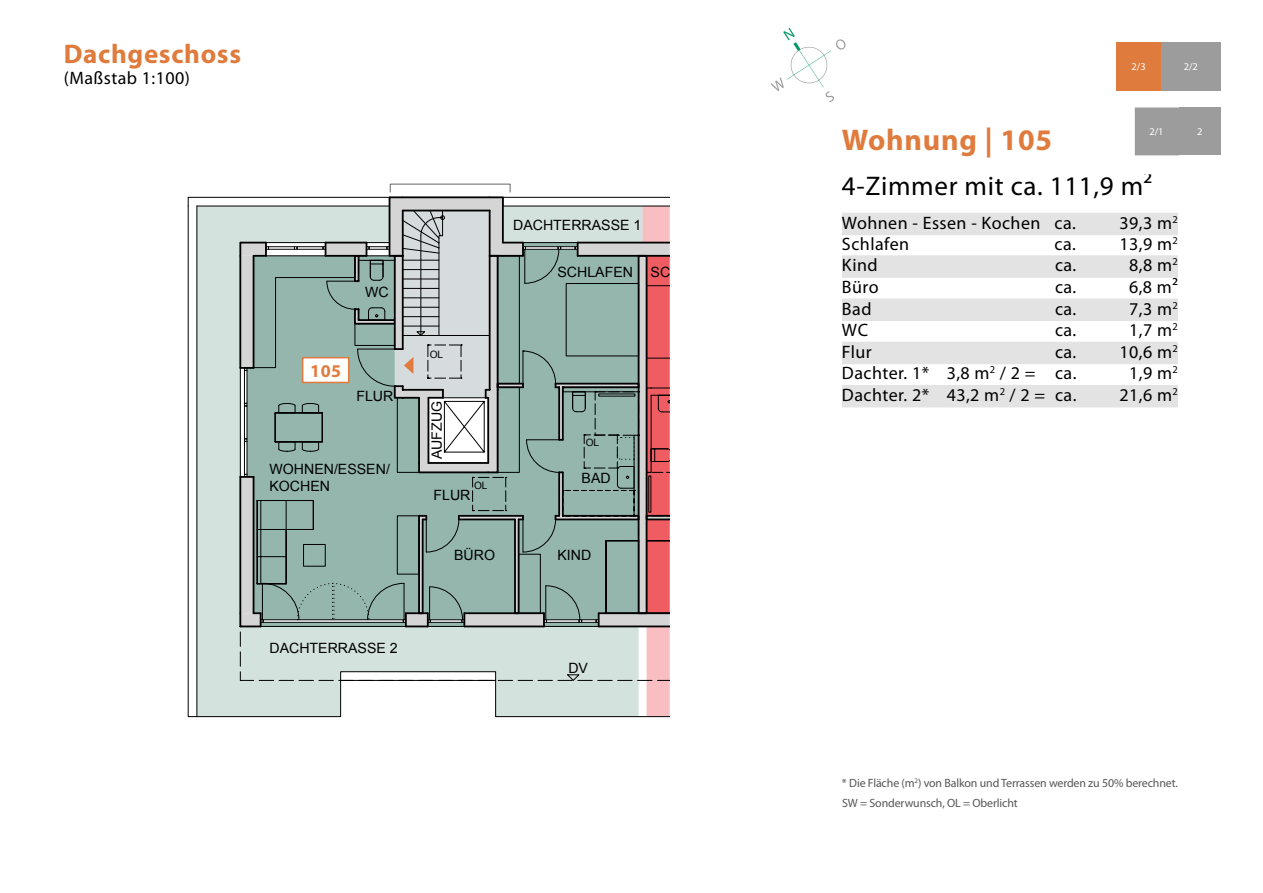
<style>
.page{position:relative;width:1263px;height:893px;background:#fff}
.page>*{position:absolute;margin:0;border:0;box-sizing:border-box;transform-origin:0 0}
.Header_Wohnung{font:700 30px "Myriad Pro";letter-spacing:.025em;color:#df7b3c}
.Subheader_Wohnung{font:27px "Myriad Pro";letter-spacing:.025em;color:#000}
.t1{font:700 27px "Myriad Pro";letter-spacing:.025em;color:#df7b3c}
.Wohungbeschreibung_b{font:18px "Myriad Pro";letter-spacing:.025em;color:#000}
.t2{font:700 18px "Myriad Pro";color:#df7b3c}
.t3{font:14.1px "Arial";color:#000}
.t4{font:12px "Myriad Pro";letter-spacing:-.01em;color:#565655}
.t5{font:10.35px "Myriad Pro";color:#fff}
.t6{font:10.05px "Arial";color:#000}
</style>
<div class="page">
<svg style="left:187px;top:196px;width:53px;height:521px;background:#d0dbd8"></svg>
<hr style="left:1158px;top:368px;width:1px;height:109px;background:#000">
<hr style="left:1113px;top:534px;width:1px;height:54px;background:#000">
<hr style="left:1142px;top:505px;width:1px;height:83px;background:#000">
<hr style="left:856px;top:299px;width:1px;height:73px;background:#000">
<hr style="left:889px;top:299px;width:1px;height:73px;background:#000">
<hr style="left:679px;top:541px;width:1px;height:72px;background:#000">
<hr style="left:467px;top:892px;width:47px;height:1px;background:#000">
<svg style="left:240px;top:184px;width:430px;height:533px;background:#aab7b3"></svg>
<div style="left:842px;top:213px;width:336px;height:22px;background:#e3e3e3"></div>
<div style="left:842px;top:255px;width:336px;height:23px;background:#e3e3e3"></div>
<div style="left:842px;top:298px;width:336px;height:23px;background:#e3e3e3"></div>
<div style="left:842px;top:342px;width:336px;height:22px;background:#e3e3e3"></div>
<div style="left:842px;top:385px;width:336px;height:22px;background:#e3e3e3"></div>
<div style="left:1135px;top:108px;width:44px;height:47px;background:#9c9c9d"></div>
<div style="left:1179px;top:108px;width:41px;height:47px;background:#9c9c9d"></div>
<div style="left:1116px;top:43px;width:45px;height:48px;background:#df7b3c"></div>
<div style="left:1161px;top:43px;width:59px;height:48px;background:#9c9c9d"></div>
<svg style="left:770px;top:28px;width:76px;height:74px"></svg>
<p class="t1" style="left:64px;top:39px;width:179px">Dachgeschoss</p>
<p class="Wohungbeschreibung_b" style="left:64px;top:69px;width:128px">(Maßstab 1:100)</p>
<p class="t3" style="left:365px;top:283px;width:25px">WC</p>
<p class="t2" style="left:310px;top:361px;width:32px">105</p>
<p class="t3" style="left:356px;top:387px;width:38px">FLUR</p>
<p class="t3" style="left:269px;top:460px;width:122px">WOHNEN/ESSEN/</p>
<p class="t3" style="left:269px;top:476px;width:62px">KOCHEN</p>
<p class="t3" style="left:513px;top:216px;width:130px">DACHTERRASSE 1</p>
<p class="t3" style="left:557px;top:263px;width:170px">SCHLAFEN SCHLAFEN</p>
<p class="t6" style="left:430px;top:348px;width:15px">OL</p>
<p class="t3" style="left:428px;top:459px;width:60px;rotate:-90deg">AUFZUG</p>
<p class="t6" style="left:474px;top:479px;width:15px">OL</p>
<p class="t3" style="left:433px;top:486px;width:38px">FLUR</p>
<p class="t3" style="left:454px;top:545px;width:42px">BÜRO</p>
<p class="t6" style="left:586px;top:436px;width:15px">OL</p>
<p class="t3" style="left:582px;top:469px;width:31px">BAD</p>
<p class="t3" style="left:557px;top:545px;width:35px">KIND</p>
<p class="t3" style="left:269px;top:639px;width:130px">DACHTERRASSE 2</p>
<p class="t3" style="left:568px;top:659px;width:21px">DV</p>
<p class="t5" style="left:1131px;top:61px;width:16px">2/3</p>
<p class="t5" style="left:1184px;top:61px;width:16px">2/2</p>
<p class="Header_Wohnung" style="left:842px;top:123px;width:212px">Wohnung | 105</p>
<p class="Subheader_Wohnung" style="left:842px;top:171px;width:312px">4-Zimmer mit ca. 111,9 m²</p>
<p class="Wohungbeschreibung_b" style="left:842px;top:213px;width:235px">Wohnen - Essen - Kochen ca.</p>
<p class="Wohungbeschreibung_b" style="left:1119px;top:213px;width:60px">39,3 m<sup>2</sup></p>
<p class="Wohungbeschreibung_b" style="left:842px;top:234px;width:69px">Schlafen</p>
<p class="Wohungbeschreibung_b" style="left:1054px;top:234px;width:23px">ca.</p>
<p class="Wohungbeschreibung_b" style="left:1119px;top:234px;width:60px">13,9 m<sup>2</sup></p>
<p class="Wohungbeschreibung_b" style="left:842px;top:256px;width:37px">Kind</p>
<p class="Wohungbeschreibung_b" style="left:1055px;top:256px;width:23px">ca.</p>
<p class="Wohungbeschreibung_b" style="left:1129px;top:256px;width:50px">8,8 m<sup>2</sup></p>
<p class="Wohungbeschreibung_b" style="left:842px;top:277px;width:38px">Büro</p>
<p class="Wohungbeschreibung_b" style="left:1055px;top:277px;width:23px">ca.</p>
<p class="Wohungbeschreibung_b" style="left:1129px;top:277px;width:50px">6,8 m²</p>
<p class="Wohungbeschreibung_b" style="left:842px;top:299px;width:31px">Bad</p>
<p class="Wohungbeschreibung_b" style="left:1055px;top:299px;width:23px">ca.</p>
<p class="Wohungbeschreibung_b" style="left:1129px;top:299px;width:50px">7,3 m<sup>2</sup></p>
<p class="Wohungbeschreibung_b" style="left:842px;top:320px;width:28px">WC</p>
<p class="Wohungbeschreibung_b" style="left:1055px;top:320px;width:23px">ca.</p>
<p class="Wohungbeschreibung_b" style="left:1129px;top:320px;width:50px">1,7 m<sup>2</sup></p>
<p class="Wohungbeschreibung_b" style="left:842px;top:342px;width:31px">Flur</p>
<p class="Wohungbeschreibung_b" style="left:1055px;top:342px;width:23px">ca.</p>
<p class="Wohungbeschreibung_b" style="left:1119px;top:342px;width:60px">10,6 m<sup>2</sup></p>
<p class="Wohungbeschreibung_b" style="left:842px;top:364px;width:236px">Dachter. 1* 3,8 m<sup>2</sup> / 2 = ca.</p>
<p class="Wohungbeschreibung_b" style="left:1129px;top:364px;width:50px">1,9 m<sup>2</sup></p>
<p class="Wohungbeschreibung_b" style="left:842px;top:385px;width:236px">Dachter. 2* 43,2 m<sup>2</sup> / 2 = ca.</p>
<p class="Wohungbeschreibung_b" style="left:1119px;top:385px;width:60px">21,6 m<sup>2</sup></p>
<p class="t5" style="left:1149px;top:126px;width:16px">2/1</p>
<p class="t5" style="left:1197px;top:126px;width:7px">2</p>
<p class="t6" style="left:843px;top:396px;width:15px">OL</p>
<p class="t4" style="left:842px;top:777px;width:337px">* Die Fläche (m<sup>2</sup>) von Balkon und Terrassen werden zu 50% berechnet.</p>
<p class="t4" style="left:842px;top:796px;width:177px">SW = Sonderwunsch, OL = Oberlicht</p>
</div>
